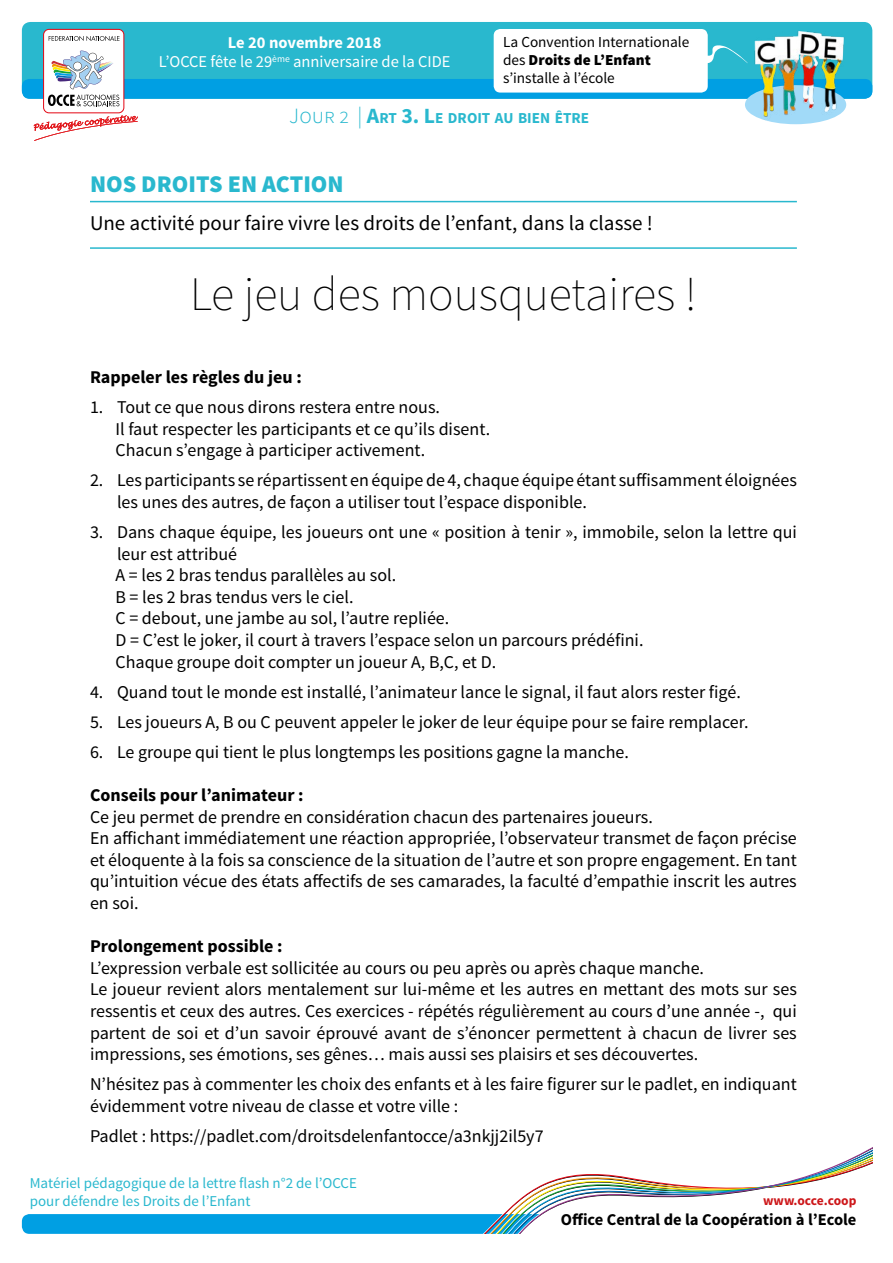
<style>
.page{position:relative;width:893px;height:1263px;background:#fff}
.page>*{position:absolute;margin:0;border:0;box-sizing:border-box;transform-origin:0 0}
.t1{font:200 48px "Source Sans Pro";color:#000}
.t2{font:900 24px "Source Sans Pro";color:#29b8ce}
.t3{font:21px "Source Sans Pro";color:#000}
.t4{font:18px/21.6px "Source Sans Pro";color:#000}
.t5{font:700 18px "Source Sans Pro";color:#000}
.t6{font:16.5px/19.8px "Source Sans Pro";color:#fff;text-align:center}
.t7{font:700 16.5px "Source Sans Pro";color:#000}
.t8{font:15.3px/18.3px "Source Sans Pro";color:#000}
.t9{font:700 15.15px "Source Sans Pro";color:#29b8ce}
.t10{font:15px/18px "Source Sans Pro";color:#29b8ce}
.t11{font:700 13.5px "Source Sans Pro";color:#cd171a}
.s1{font-weight:700}
.s2{font-weight:900}
.s3{font-weight:300;font-size:21.75px}
.s4{font-size:21.75px}
</style>
<div class="page">
<div style="left:22px;top:22px;width:850px;height:77px;background:#29b8ce;border-radius:9px"></div>
<div style="left:22px;top:1214px;width:850px;height:20px;background:#009fe3;border-radius:8px"></div>
<div style="left:22px;top:79px;width:850px;height:20px;background:#009fe3;border-radius:8px"></div>
<svg style="left:34px;top:115px;width:104px;height:26px"></svg>
<div style="left:44px;top:29px;width:80px;height:84px;background:#fff;border-radius:5px"></div>
<div style="left:43px;top:29px;width:81px;height:84px;border:1px solid #e30613;border-radius:5px"></div>
<svg style="left:49px;top:36px;width:71px;height:5px"></svg>
<svg style="left:48px;top:51px;width:71px;height:55px"></svg>
<div style="left:494px;top:29px;width:214px;height:64px;background:#fff;border-radius:7px"></div>
<svg style="left:707px;top:44px;width:35px;height:20px"></svg>
<img style="left:742px;top:31px;width:109px;height:94px">
<svg style="left:475px;top:1147px;width:397px;height:87px"></svg>
<hr style="left:90px;top:201px;width:707px;height:1px;background:#29b8ce">
<hr style="left:90px;top:247px;width:707px;height:2px;background:#29b8ce">
<p class="t6" style="left:159px;top:32px;width:293px"><span class="s1">Le 20 novembre 2018<br></span>L’OCCE fête le 29<sup>ème</sup> anniversaire de la CIDE</p>
<p class="t8" style="left:503px;top:33px;width:188px">La Convention Internationale des <span class="s2">Droits de L’Enfant </span>s’installe à l’école</p>
<p class="t9" style="left:289px;top:108px;width:301px"><span class="s3">Jour 2 |</span> <span class="s4">A</span>RT <span class="s4">3. L</span>E DROIT AU BIEN ÊTRE</p>
<h2 class="t2" style="left:90px;top:169px;width:255px">NOS DROITS EN ACTION</h2>
<p class="t3" style="left:90px;top:210px;width:565px">Une activité pour faire vivre les droits de l’enfant, dans la classe !</p>
<h1 class="t1" style="left:190px;top:265px;width:508px">Le jeu des mousquetaires !</h1>
<p class="t5" style="left:90px;top:365px;width:213px">Rappeler les règles du jeu :</p>
<p class="t4" style="left:116px;top:396px;width:376px;text-indent:-26px">1. Tout ce que nous dirons restera entre nous.<br>Il faut respecter les participants et ce qu’ils disent.<br>Chacun s’engage à participer activement.</p>
<p class="t4" style="left:117px;top:470px;width:681px;text-indent:-27px">2. Les participants se répartissent en équipe de 4, chaque équipe étant suffisamment éloignées les unes des autres, de façon a utiliser tout l’espace disponible.</p>
<p class="t4" style="left:116px;top:521px;width:683px;text-indent:-26px">3. Dans chaque équipe, les joueurs ont une « position à tenir », immobile, selon la lettre qui leur est attribué<br>A = les 2 bras tendus parallèles au sol.<br>B = les 2 bras tendus vers le ciel.<br>C = debout, une jambe au sol, l’autre repliée.<br>D = C’est le joker, il court à travers l’espace selon un parcours prédéfini.<br>Chaque groupe doit compter un joueur A, B,C, et D.</p>
<p class="t4" style="left:90px;top:681px;width:652px">4. Quand tout le monde est installé, l’animateur lance le signal, il faut alors rester figé.</p>
<p class="t4" style="left:90px;top:711px;width:660px">5. Les joueurs A, B ou C peuvent appeler le joker de leur équipe pour se faire remplacer.</p>
<p class="t4" style="left:90px;top:741px;width:540px">6. Le groupe qui tient le plus longtemps les positions gagne la manche.</p>
<p class="t5" style="left:90px;top:783px;width:215px">Conseils pour l’animateur :</p>
<p class="t4" style="left:90px;top:806px;width:708px">Ce jeu permet de prendre en considération chacun des partenaires joueurs.<br>En affichant immédiatement une réaction appropriée, l’observateur transmet de façon précise et éloquente à la fois sa conscience de la situation de l’autre et son propre engagement. En tant qu’intuition vécue des états affectifs de ses camarades, la faculté d’empathie inscrit les autres en soi.</p>
<p class="t5" style="left:90px;top:935px;width:194px">Prolongement possible :</p>
<p class="t4" style="left:90px;top:957px;width:708px">L’expression verbale est sollicitée au cours ou peu après ou après chaque manche.<br>Le joueur revient alors mentalement sur lui-même et les autres en mettant des mots sur ses ressentis et ceux des autres. Ces exercices - répétés régulièrement au cours d’une année -, qui partent de soi et d’un savoir éprouvé avant de s’énoncer permettent à chacun de livrer ses impressions, ses émotions, ses gênes… mais aussi ses plaisirs et ses découvertes.</p>
<p class="t4" style="left:90px;top:1074px;width:708px">N’hésitez pas à commenter les choix des enfants et à les faire figurer sur le padlet, en indiquant évidemment votre niveau de classe et votre ville :</p>
<p class="t4" style="left:90px;top:1125px;width:455px">Padlet : https://padlet.com/droitsdelenfantocce/a3nkjj2il5y7</p>
<p class="t10" style="left:30px;top:1174px;width:329px">Matériel pédagogique de la lettre flash n°2 de l’OCCE pour défendre les Droits de l’Enfant</p>
<p class="t11" style="left:763px;top:1192px;width:95px">www.occe.coop</p>
<p class="t7" style="left:561px;top:1209px;width:297px">Office Central de la Coopération à l’Ecole</p>
</div>
